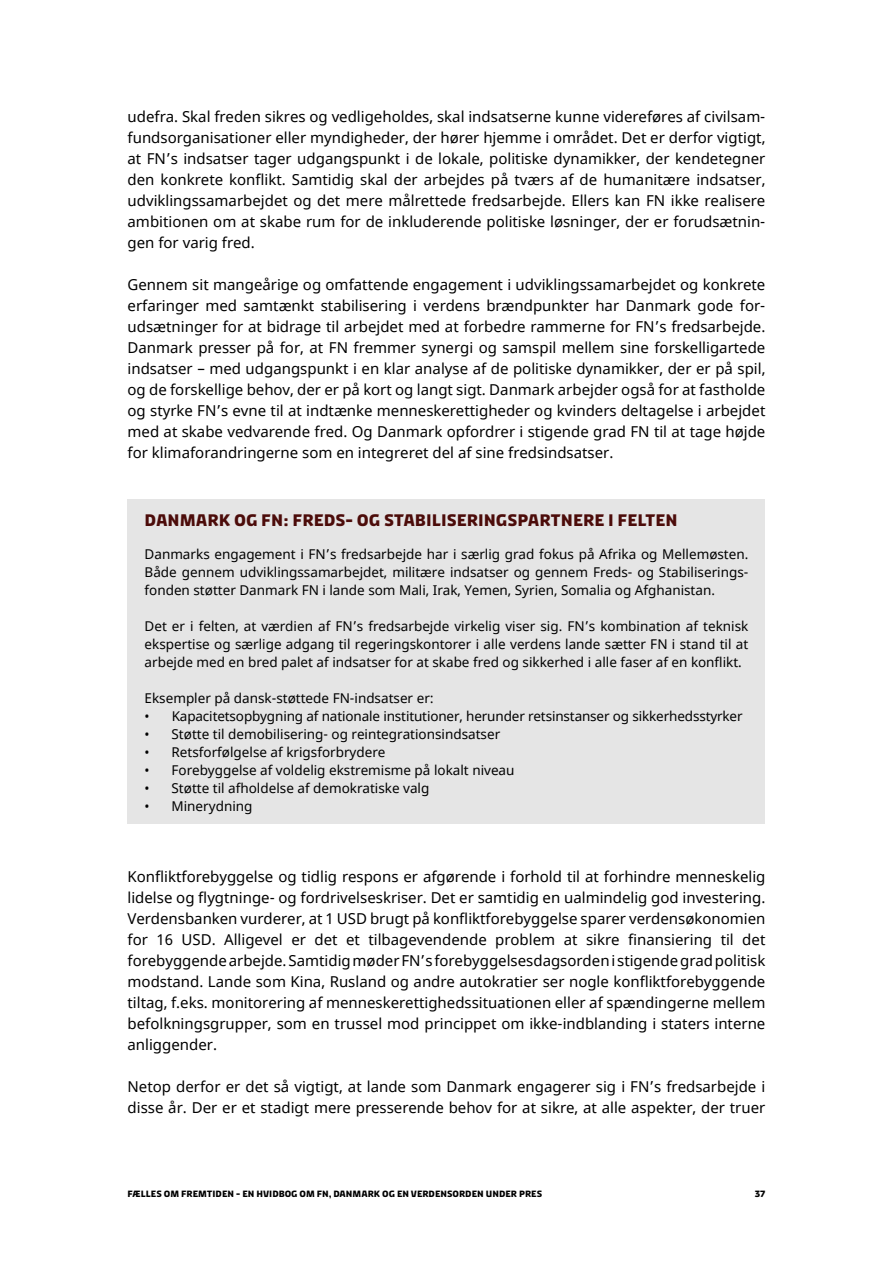
<style>
.page{position:relative;width:893px;height:1263px;background:#fff}
.page>*{position:absolute;margin:0;border:0;box-sizing:border-box;transform-origin:0 0}
.t1{font:700 16.5px "Diplomacy";color:#4c0c0a}
.Brødtekst{font:15px/21px "Noto Sans";color:#000;text-align:justify}
.t2{font:13.5px/18px "Noto Sans";color:#000;text-align:justify}
.t3{font:700 9px "Diplomacy";color:#000}
</style>
<div class="page">
<div style="left:128px;top:500px;width:637px;height:324px;background:#e5e5e5"></div>
<p class="Brødtekst" style="left:128px;top:107px;width:639px">udefra. Skal freden sikres og vedligeholdes, skal indsatserne kunne videreføres af civilsam&shy;fundsorganisationer eller myndigheder, der hører hjemme i området. Det er derfor vigtigt, at FN’s indsatser tager udgangspunkt i de lokale, politiske dynamikker, der kendetegner den konkrete konflikt. Samtidig skal der arbejdes på tværs af de humanitære indsatser, udviklingssamarbejdet og det mere målrettede fredsarbejde. Ellers kan FN ikke realisere ambitionen om at skabe rum for de inkluderende politiske løsninger, der er forudsætnin&shy;gen for varig fred.</p>
<p class="Brødtekst" style="left:128px;top:275px;width:639px">Gennem sit mangeårige og omfattende engagement i udviklingssamarbejdet og konkrete erfaringer med samtænkt stabilisering i verdens brændpunkter har Danmark gode for&shy;udsætninger for at bidrage til arbejdet med at forbedre rammerne for FN’s fredsarbejde.<br>Danmark presser på for, at FN fremmer synergi og samspil mellem sine forskelligartede indsatser – med udgangspunkt i en klar analyse af de politiske dynamikker, der er på spil, og de forskellige behov, der er på kort og langt sigt. Danmark arbejder også for at fastholde og styrke FN’s evne til at indtænke menneskerettigheder og kvinders deltagelse i arbejdet med at skabe vedvarende fred. Og Danmark opfordrer i stigende grad FN til at tage højde for klimaforandringerne som en integreret del af sine fredsindsatser.</p>
<p class="t1" style="left:145px;top:509px;width:535px">DANMARK OG FN: FREDS- OG STABILISERINGSPARTNERE I FELTEN</p>
<p class="t2" style="left:145px;top:545px;width:605px">Danmarks engagement i FN’s fredsarbejde har i særlig grad fokus på Afrika og Mellemøsten.<br>Både gennem udviklingssamarbejdet, militære indsatser og gennem Freds- og Stabiliserings&shy;fonden støtter Danmark FN i lande som Mali, Irak, Yemen, Syrien, Somalia og Afghanistan.</p>
<p class="t2" style="left:145px;top:617px;width:605px">Det er i felten, at værdien af FN’s fredsarbejde virkelig viser sig. FN’s kombination af teknisk ekspertise og særlige adgang til regeringskontorer i alle verdens lande sætter FN i stand til at arbejde med en bred palet af indsatser for at skabe fred og sikkerhed i alle faser af en konflikt.</p>
<p class="t2" style="left:145px;top:689px;width:291px">Eksempler på dansk-støttede FN-indsatser er:</p>
<p class="t2" style="left:145px;top:707px;width:599px">• Kapacitetsopbygning af nationale institutioner, herunder retsinstanser og sikkerhedsstyrker</p>
<p class="t2" style="left:145px;top:725px;width:357px">• Støtte til demobilisering- og reintegrationsindsatser</p>
<p class="t2" style="left:145px;top:743px;width:242px">• Retsforfølgelse af krigsforbrydere</p>
<p class="t2" style="left:145px;top:761px;width:371px">• Forebyggelse af voldelig ekstremisme på lokalt niveau</p>
<p class="t2" style="left:145px;top:779px;width:286px">• Støtte til afholdelse af demokratiske valg</p>
<p class="t2" style="left:145px;top:797px;width:109px">• Minerydning</p>
<p class="Brødtekst" style="left:128px;top:867px;width:639px">Konfliktforebyggelse og tidlig respons er afgørende i forhold til at forhindre menneskelig lidelse og flygtninge- og fordrivelseskriser. Det er samtidig en ualmindelig god investering.<br>Verdensbanken vurderer, at 1 USD brugt på konfliktforebyggelse sparer verdensøkonomien for 16 USD. Alligevel er det et tilbagevendende problem at sikre finansiering til det forebyggende arbejde. Samtidig møder FN’s forebyggelsesdagsorden i stigende grad politisk modstand. Lande som Kina, Rusland og andre autokratier ser nogle konfliktforebyggende tiltag, f.eks. monitorering af menneskerettighedssituationen eller af spændingerne mellem befolkningsgrupper, som en trussel mod princippet om ikke-indblanding i staters interne anliggender.</p>
<p class="Brødtekst" style="left:128px;top:1077px;width:639px">Netop derfor er det så vigtigt, at lande som Danmark engagerer sig i FN’s fredsarbejde i disse år. Der er et stadigt mere presserende behov for at sikre, at alle aspekter, der truer</p>
<p class="t3" style="left:128px;top:1188px;width:416px">FÆLLES OM FREMTIDEN - EN HVIDBOG OM FN, DANMARK OG EN VERDENSORDEN UNDER PRES</p>
<p class="t3" style="left:755px;top:1188px;width:12px">37</p>
</div>
